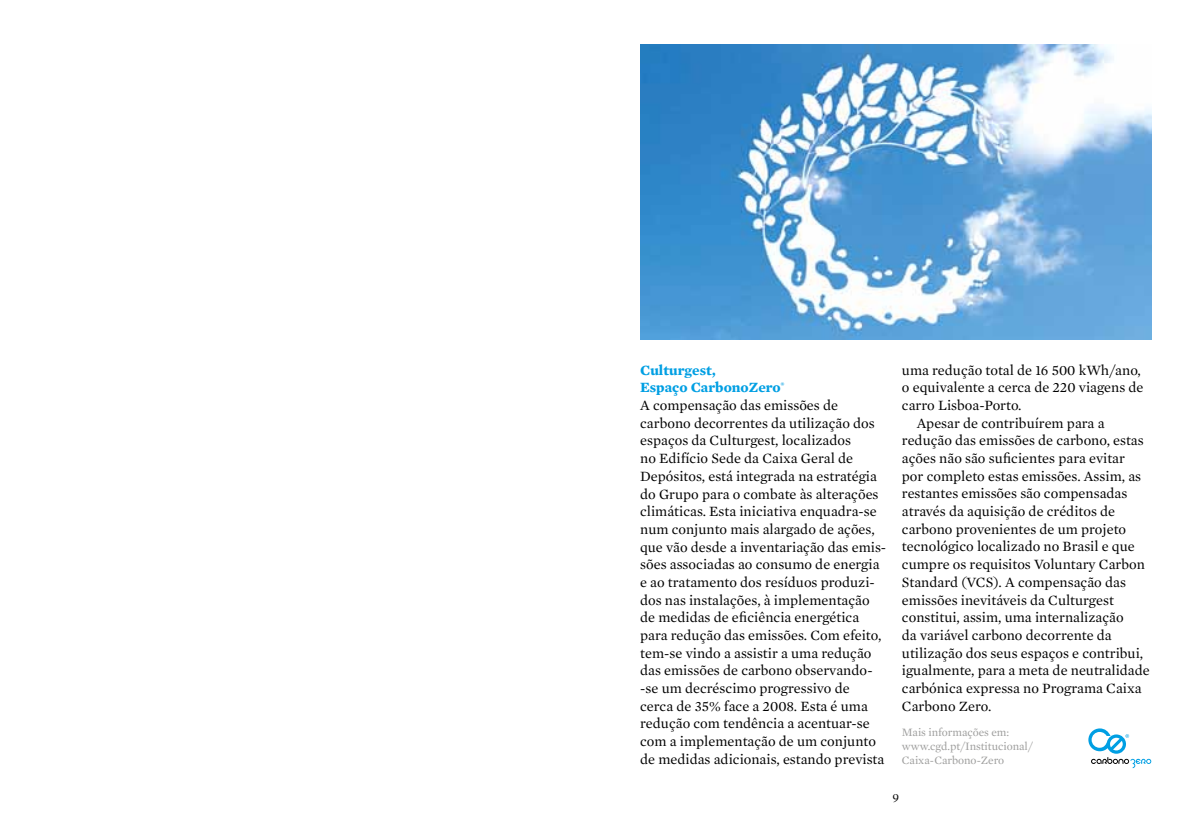
<style>
.page{position:relative;width:1191px;height:829px;background:#fff}
.page>*{position:absolute;margin:0;border:0;box-sizing:border-box;transform-origin:0 0}
.t1{font:14.35px/17.7px "Mercury Text G1";color:#000}
.t2{font:12.6px "Mercury Text G1";color:#000}
.t3{font:11.55px/13.8px "Mercury Text G1";letter-spacing:-.005em;color:#9d9d9c}
.s1{font-weight:700;color:#009fe3}
</style>
<div class="page">
<img style="left:640px;top:45px;width:511px;height:294px">
<svg style="left:1088px;top:728px;width:63px;height:40px"></svg>
<p class="t1" style="left:640px;top:360px;width:248px"><span class="s1">Culturgest,<br>Espaço CarbonoZero</span><sup>®<br></sup>A compensação das emissões de carbono decorrentes da utilização dos espaços da Culturgest, localizados<br>no Edifício Sede da Caixa Geral de Depósitos, está integrada na estratégia do Grupo para o combate às alterações climáticas. Esta iniciativa enquadra-se num conjunto mais alargado de ações, que vão desde a inventariação das emis&shy;sões associadas ao consumo de energia e ao tratamento dos resíduos produzi&shy;dos nas instalações, à implementação de medidas de eficiência energética para redução das emissões. Com efeito, tem-se vindo a assistir a uma redução das emissões de carbono observando--se um decréscimo progressivo de cerca de 35% face a 2008. Esta é uma redução com tendência a acentuar-se com a implementação de um conjunto de medidas adicionais, estando prevista</p>
<p class="t1" style="left:902px;top:360px;width:240px">uma redução total de 16 500 kWh/ano,</p>
<p class="t1" style="left:902px;top:378px;width:243px">o equivalente a cerca de 220 viagens de</p>
<p class="t1" style="left:902px;top:395px;width:121px">carro Lisboa-Porto.</p>
<p class="t1" style="left:916px;top:413px;width:189px">Apesar de contribuírem para a</p>
<p class="t1" style="left:902px;top:431px;width:243px">redução das emissões de carbono, estas</p>
<p class="t1" style="left:902px;top:448px;width:225px">ações não são suficientes para evitar</p>
<p class="t1" style="left:902px;top:466px;width:241px">por completo estas emissões. Assim, as</p>
<p class="t1" style="left:902px;top:484px;width:227px">restantes emissões são compensadas</p>
<p class="t1" style="left:902px;top:501px;width:215px">através da aquisição de créditos de</p>
<p class="t1" style="left:902px;top:519px;width:226px">carbono provenientes de um projeto</p>
<p class="t1" style="left:902px;top:537px;width:234px">tecnológico localizado no Brasil e que</p>
<p class="t1" style="left:902px;top:554px;width:244px">cumpre os requisitos Voluntary Carbon</p>
<p class="t1" style="left:902px;top:572px;width:225px">Standard (VCS). A compensação das</p>
<p class="t1" style="left:902px;top:590px;width:213px">emissões inevitáveis da Culturgest</p>
<p class="t1" style="left:902px;top:607px;width:223px">constitui, assim, uma internalização</p>
<p class="t1" style="left:902px;top:625px;width:211px">da variável carbono decorrente da</p>
<p class="t1" style="left:902px;top:643px;width:243px">utilização dos seus espaços e contribui,</p>
<p class="t1" style="left:902px;top:660px;width:249px">igualmente, para a meta de neutralidade</p>
<p class="t1" style="left:902px;top:678px;width:241px">carbónica expressa no Programa Caixa</p>
<p class="t1" style="left:902px;top:696px;width:91px">Carbono Zero.</p>
<p class="t3" style="left:902px;top:724px;width:132px">Mais informações em: www.cgd.pt/Institucional/<br>Caixa-Carbono-Zero</p>
<p class="t2" style="left:892px;top:788px;width:8px">9</p>
</div>
